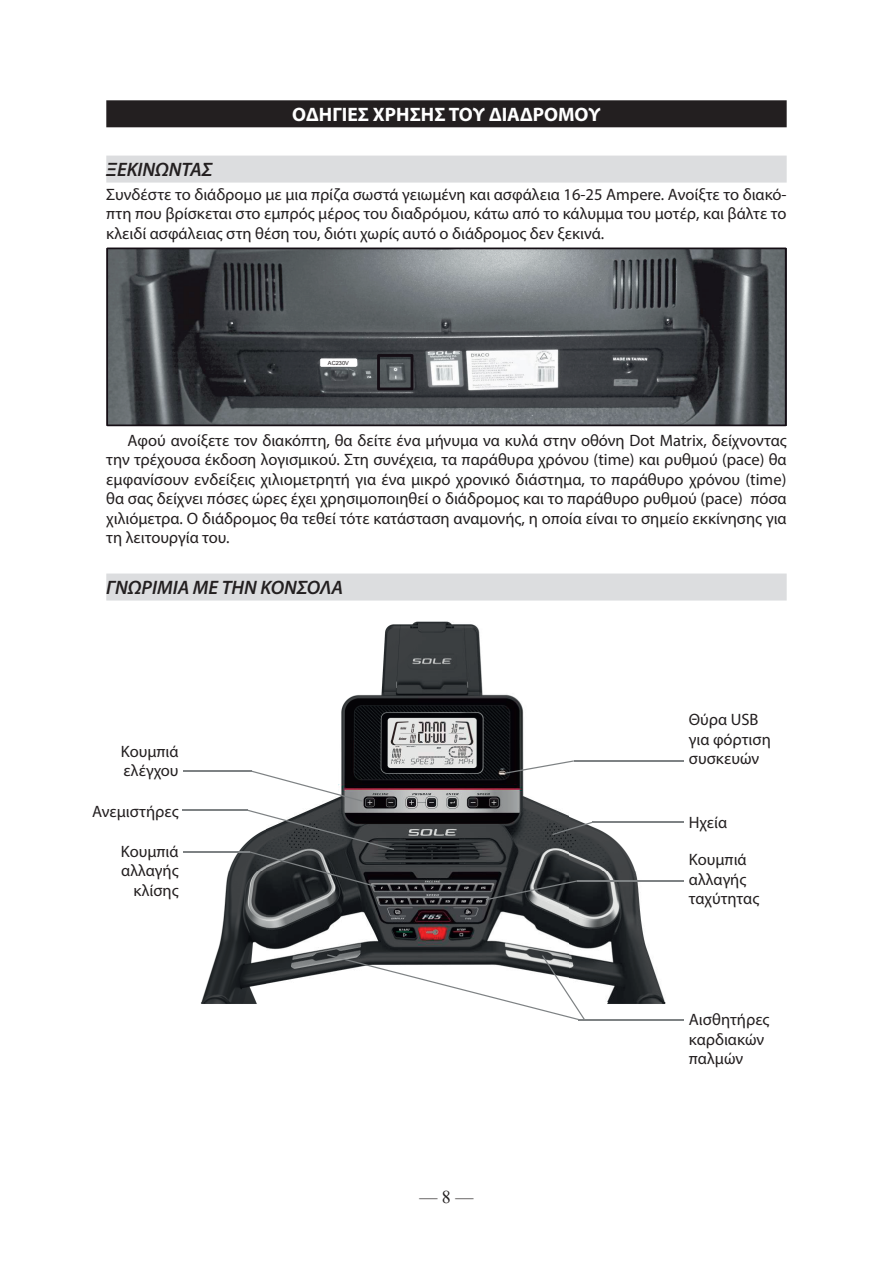
<style>
.page{position:relative;width:893px;height:1263px;background:#fff}
.page>*{position:absolute;margin:0;border:0;box-sizing:border-box;transform-origin:0 0}
.t1{font:italic 600 19.5px "Myriad Pro";color:#231f20}
.t2{font:700 19.5px "Myriad Pro";color:#fff}
.t3{font:18px "Times New Roman";color:#231f20}
.t4{font:16.5px/19.5px "Myriad Pro";color:#231f20}
.t5{font:5.7px "Arial";color:#231f20}
</style>
<div class="page">
<div style="left:106px;top:100px;width:681px;height:27px;background:#231f20"></div>
<div style="left:106px;top:156px;width:681px;height:27px;background:#dcdddf"></div>
<div style="left:106px;top:573px;width:681px;height:27px;background:#dcdddf"></div>
<img style="left:183px;top:621px;width:501px;height:400px">
<hr style="left:574px;top:760px;width:110px;height:1px;background:#7e8284">
<svg style="left:505px;top:760px;width:69px;height:14px"></svg>
<hr style="left:578px;top:880px;width:106px;height:1px;background:#7e8284">
<svg style="left:486px;top:880px;width:92px;height:20px"></svg>
<hr style="left:578px;top:1019px;width:106px;height:1px;background:#7e8284">
<svg style="left:327px;top:954px;width:258px;height:66px"></svg>
<hr style="left:592px;top:822px;width:92px;height:1px;background:#7e8284">
<svg style="left:552px;top:822px;width:40px;height:13px"></svg>
<hr style="left:183px;top:770px;width:68px;height:1px;background:#7e8284">
<svg style="left:250px;top:770px;width:113px;height:32px"></svg>
<hr style="left:183px;top:851px;width:66px;height:1px;background:#7e8284">
<hr style="left:183px;top:810px;width:65px;height:1px;background:#7e8284">
<svg style="left:248px;top:810px;width:146px;height:77px"></svg>
<img style="left:109px;top:250px;width:675px;height:174px">
<div style="left:106px;top:248px;width:680px;height:178px;border:1px solid #140d14"></div>
<div style="left:377px;top:354px;width:36px;height:36px;border:3px solid #140d14"></div>
<div style="left:320px;top:358px;width:37px;height:9px;background:#fff"></div>
<p class="t2" style="left:292px;top:102px;width:310px">ΟΔΗΓΙΕΣ ΧΡΗΣΗΣ ΤΟΥ ΔΙΑΔΡΟΜΟΥ</p>
<p class="t1" style="left:106px;top:157px;width:108px">ΞΕΚΙΝΩΝΤΑΣ</p>
<p class="t4" style="left:106px;top:184px;width:682px;text-align:justify">Συνδέστε το διάδρομο με μια πρίζα σωστά γειωμένη και ασφάλεια 16-25 Ampere. Ανοίξτε το διακό&shy;πτη που βρίσκεται στο εμπρός μέρος του διαδρόμου, κάτω από το κάλυμμα του μοτέρ, και βάλτε το κλειδί ασφάλειας στη θέση του, διότι χωρίς αυτό ο διάδρομος δεν ξεκινά.</p>
<p class="t5" style="left:328px;top:359px;width:22px">AC230V</p>
<p class="t4" style="left:106px;top:430px;width:682px;text-align:justify;text-indent:21px">Αφού ανοίξετε τον διακόπτη, θα δείτε ένα μήνυμα να κυλά στην οθόνη Dot Matrix, δείχνοντας την τρέχουσα έκδοση λογισμικού. Στη συνέχεια, τα παράθυρα χρόνου (time) και ρυθμού (pace) θα εμφανίσουν ενδείξεις χιλιομετρητή για ένα μικρό χρονικό διάστημα, το παράθυρο χρόνου (time) θα σας δείχνει πόσες ώρες έχει χρησιμοποιηθεί ο διάδρομος και το παράθυρο ρυθμού (pace) πόσα χιλιόμετρα. Ο διάδρομος θα τεθεί τότε κατάσταση αναμονής, η οποία είναι το σημείο εκκίνησης για τη λειτουργία του.</p>
<p class="t1" style="left:106px;top:575px;width:238px">ΓΝΩΡΙΜΙΑ ΜΕ ΤΗΝ ΚΟΝΣΟΛΑ</p>
<p class="t4" style="left:121px;top:741px;width:59px">Κουμπιά ελέγχου</p>
<p class="t4" style="left:92px;top:801px;width:88px">Ανεμιστήρες</p>
<p class="t4" style="left:121px;top:841px;width:59px;text-align:right">Κουμπιά αλλαγής κλίσης</p>
<p class="t3" style="left:419px;top:1185px;width:55px">— 8 —</p>
<p class="t4" style="left:689px;top:710px;width:83px">Θύρα USB για φόρτιση συσκευών</p>
<p class="t4" style="left:689px;top:812px;width:40px">Ηχεία</p>
<p class="t4" style="left:689px;top:850px;width:72px">Κουμπιά αλλαγής ταχύτητας</p>
<p class="t4" style="left:689px;top:1009px;width:82px">Αισθητήρες καρδιακών παλμών</p>
</div>
